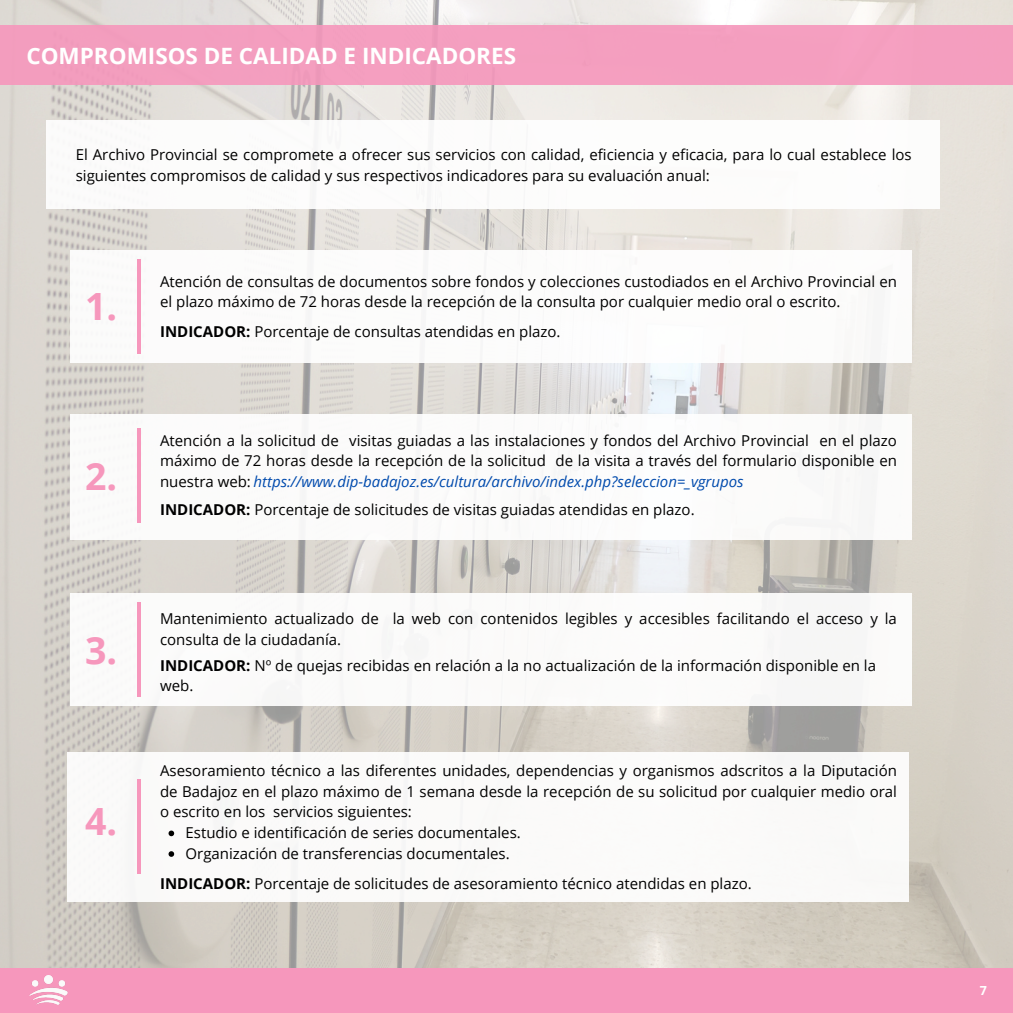
<style>
.page{position:relative;width:1013px;height:1013px;background:#fff}
.page>*{position:absolute;margin:0;border:0;box-sizing:border-box;transform-origin:0 0}
.t1{font:700 37.5px "Open Sans";color:#f697bc}
.t2{font:700 22.5px "Open Sans";color:#fff}
.t3{font:15px/20.6px "Open Sans";color:#000}
.t4{font:700 12.5px "Open Sans";color:#fff}
.s1{font-weight:700}
.s2{font-style:italic;color:#004aad}
</style>
<div class="page">
<img style="left:0;top:0;width:1012px;height:968px">
<div style="left:70px;top:250px;width:841px;height:112px;background:#fff"></div>
<div style="left:0;top:25px;width:1012px;height:59px;background:#f49ebf"></div>
<div style="left:0;top:968px;width:1012px;height:44px;background:#f697bc"></div>
<img style="left:29px;top:975px;width:39px;height:30px">
<hr style="left:137px;top:259px;width:3px;height:94px;background:#f697bc">
<div style="left:70px;top:414px;width:841px;height:125px;background:#fff"></div>
<div style="left:70px;top:593px;width:841px;height:112px;background:#fff"></div>
<div style="left:68px;top:751px;width:841px;height:150px;background:#fff"></div>
<hr style="left:137px;top:428px;width:3px;height:95px;background:#f697bc">
<hr style="left:137px;top:602px;width:3px;height:95px;background:#f697bc">
<hr style="left:137px;top:778px;width:3px;height:95px;background:#f697bc">
<div style="left:46px;top:120px;width:893px;height:89px;background:#fff"></div>
<svg style="left:168px;top:830px;width:6px;height:6px"></svg>
<svg style="left:168px;top:851px;width:6px;height:5px"></svg>
<h2 class="t2" style="left:26px;top:40px;width:491px">COMPROMISOS DE CALIDAD E INDICADORES</h2>
<p class="t3" style="left:76px;top:144px;width:837px">El Archivo Provincial se compromete a ofrecer sus servicios con calidad, eficiencia y eficacia, para lo cual establece los siguientes compromisos de calidad y sus respectivos indicadores para su evaluación anual:</p>
<p class="t1" style="left:85px;top:280px;width:34px">1.</p>
<p class="t1" style="left:85px;top:450px;width:34px">2.</p>
<h1 class="t1" style="left:85px;top:623px;width:34px">3.</h1>
<p class="t1" style="left:85px;top:795px;width:34px">4.</p>
<h1 class="t3" style="left:160px;top:270px;width:738px">Atención de consultas de documentos sobre fondos y colecciones custodiados en el Archivo Provincial en el plazo máximo de 72 horas desde la recepción de la consulta por cualquier medio oral o escrito.</h1>
<p class="t3" style="left:160px;top:321px;width:402px"><span class="s1">INDICADOR:</span> Porcentaje de consultas atendidas en plazo.</p>
<p class="t3" style="left:160px;top:429px;width:738px;text-align:justify">Atención a la solicitud de visitas guiadas a las instalaciones y fondos del Archivo Provincial en el plazo máximo de 72 horas desde la recepción de la solicitud de la visita a través del formulario disponible en nuestra web: <span class="s2">https://www.dip-badajoz.es/cultura/archivo/index.php?seleccion=_vgrupos</span></p>
<p class="t3" style="left:160px;top:499px;width:536px"><span class="s1">INDICADOR:</span> Porcentaje de solicitudes de visitas guiadas atendidas en plazo.</p>
<p class="t3" style="left:160px;top:608px;width:738px">Mantenimiento actualizado de la web con contenidos legibles y accesibles facilitando el acceso y la consulta de la ciudadanía.</p>
<h1 class="t3" style="left:160px;top:654px;width:717px"><span class="s1">INDICADOR:</span> Nº de quejas recibidas en relación a la no actualización de la información disponible en la web.</h1>
<p class="t3" style="left:160px;top:760px;width:738px;text-align:justify">Asesoramiento técnico a las diferentes unidades, dependencias y organismos adscritos a la Diputación de Badajoz en el plazo máximo de 1 semana desde la recepción de su solicitud por cualquier medio oral o escrito en los servicios siguientes:</p>
<p class="t3" style="left:186px;top:822px;width:337px">Estudio e identificación de series documentales.</p>
<p class="t3" style="left:186px;top:842px;width:325px">Organización de transferencias documentales.</p>
<h1 class="t3" style="left:160px;top:872px;width:593px"><span class="s1">INDICADOR:</span> Porcentaje de solicitudes de asesoramiento técnico atendidas en plazo.</h1>
<p class="t4" style="left:979px;top:981px;width:9px">7</p>
</div>
